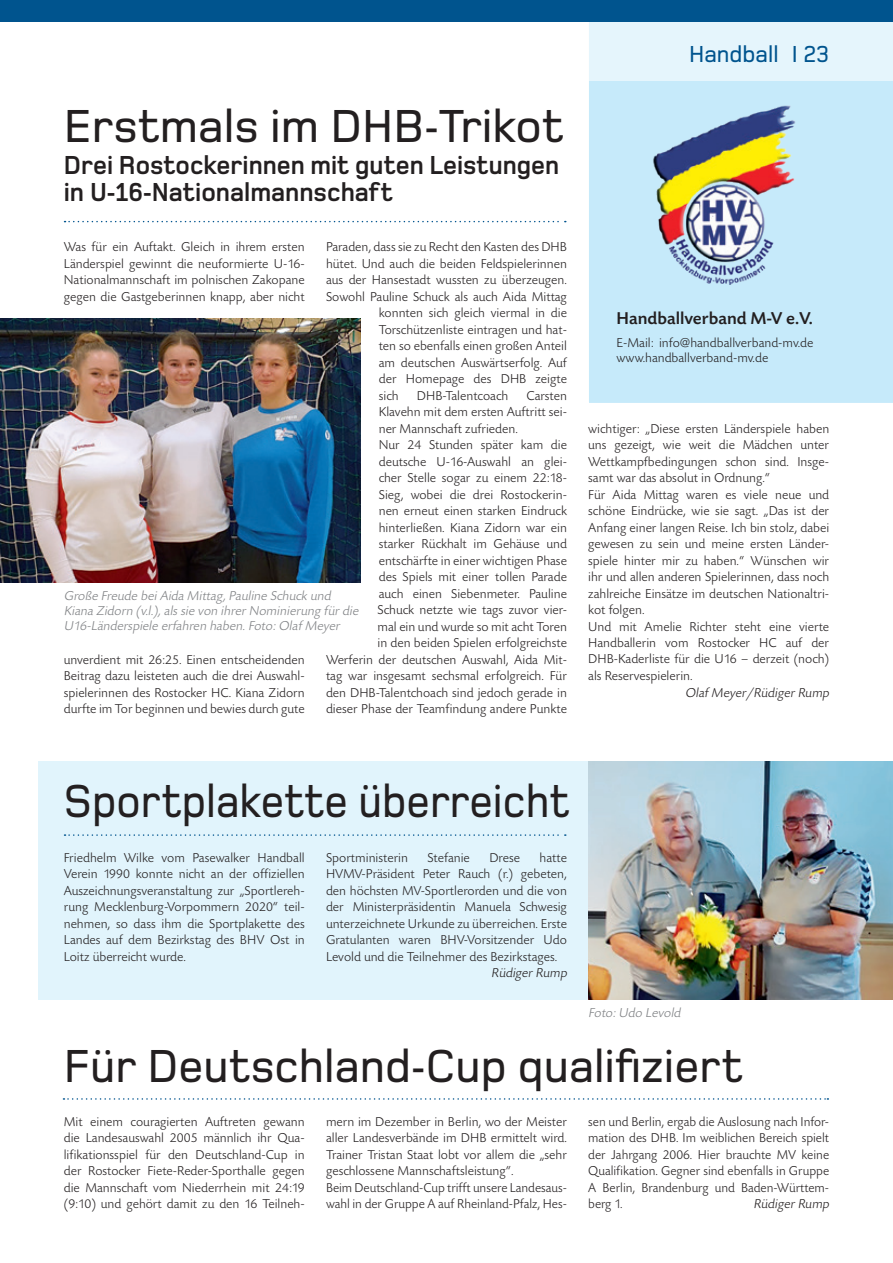
<style>
.page{position:relative;width:893px;height:1263px;background:#fff}
.page>*{position:absolute;margin:0;border:0;box-sizing:border-box;transform-origin:0 0}
.t1{font:500 48px "Foundry Monoline";color:#231f20}
.t2{font:500 48px "Foundry Monoline";color:#231f20;scale:.91 1}
.t3{font:700 27px/27px "Foundry Monoline";color:#231f20;scale:.95 1}
.t4{font:500 24px "Foundry Monoline";color:#00548e}
.t5{font:500 18px "Today SB";color:#231f20}
.t6{font:300 13.5px/16.5px "Today SB";color:#231f20;text-align:justify}
.t7{font:italic 300 13.5px/15px "Today SB";color:#808285}
.t8{font:italic 300 13.5px "Today SB";color:#231f20}
</style>
<div class="page">
<svg style="left:65px;top:221px;width:501px;height:1px"></svg>
<div style="left:580px;top:21px;width:313px;height:382px;background:#c6eafa"></div>
<div style="left:586px;top:21px;width:307px;height:60px;background:#e5f5fc"></div>
<div style="left:0;top:0;width:893px;height:21px;background:#00548e"></div>
<img style="left:648px;top:99px;width:152px;height:185px">
<div style="left:38px;top:761px;width:817px;height:238px;background:#e1f4fc"></div>
<svg style="left:63px;top:1098px;width:765px;height:2px"></svg>
<svg style="left:65px;top:834px;width:501px;height:2px"></svg>
<img style="left:0;top:319px;width:361px;height:264px">
<img style="left:588px;top:761px;width:305px;height:238px">
<h1 class="t1" style="left:64px;top:100px;width:502px">Erstmals im DHB-Trikot</h1>
<h2 class="t3" style="left:64px;top:152px;width:523px">Drei Rostockerinnen mit guten Leistungen in U-16-Nationalmannschaft</h2>
<p class="t6" style="left:64px;top:239px;width:242px">Was für ein Auftakt. Gleich in ihrem ersten Länderspiel gewinnt die neuformierte U-16- Nationalmannschaft im polnischen Zakopane gegen die Gastgeberinnen knapp, aber nicht</p>
<p class="t6" style="left:326px;top:239px;width:242px">Paraden, dass sie zu Recht den Kasten des DHB</p>
<p class="t6" style="left:326px;top:256px;width:242px">hütet. Und auch die beiden Feldspielerinnen</p>
<p class="t6" style="left:326px;top:272px;width:242px">aus der Hansestadt wussten zu überzeugen.</p>
<p class="t6" style="left:326px;top:289px;width:242px">Sowohl Pauline Schuck als auch Aida Mittag</p>
<p class="t6" style="left:379px;top:305px;width:190px">konnten sich gleich viermal in die</p>
<p class="t6" style="left:379px;top:321px;width:190px">Torschützenliste eintragen und hat-</p>
<p class="t6" style="left:379px;top:338px;width:190px">ten so ebenfalls einen großen Anteil</p>
<p class="t6" style="left:379px;top:354px;width:190px">am deutschen Auswärtserfolg. Auf</p>
<p class="t6" style="left:379px;top:371px;width:190px">der Homepage des DHB zeigte</p>
<p class="t6" style="left:379px;top:387px;width:21px">sich</p>
<p class="t6" style="left:417px;top:387px;width:93px">DHB-Talentcoach</p>
<p class="t6" style="left:527px;top:387px;width:42px">Carsten</p>
<p class="t6" style="left:379px;top:404px;width:190px">Klavehn mit dem ersten Auftritt sei-</p>
<p class="t6" style="left:379px;top:420px;width:141px">ner Mannschaft zufrieden.</p>
<p class="t6" style="left:379px;top:437px;width:190px">Nur 24 Stunden später kam die</p>
<p class="t6" style="left:379px;top:453px;width:190px">deutsche U-16-Auswahl an glei-</p>
<p class="t6" style="left:379px;top:470px;width:190px">cher Stelle sogar zu einem 22:18-</p>
<p class="t6" style="left:379px;top:486px;width:190px">Sieg, wobei die drei Rostockerin-</p>
<p class="t6" style="left:379px;top:503px;width:190px">nen erneut einen starken Eindruck</p>
<p class="t6" style="left:379px;top:519px;width:190px">hinterließen. Kiana Zidorn war ein</p>
<p class="t6" style="left:379px;top:536px;width:190px">starker Rückhalt im Gehäuse und</p>
<p class="t6" style="left:379px;top:552px;width:190px">entschärfte in einer wichtigen Phase</p>
<p class="t6" style="left:379px;top:569px;width:190px">des Spiels mit einer tollen Parade</p>
<p class="t6" style="left:379px;top:585px;width:190px">auch einen Siebenmeter. Pauline</p>
<p class="t6" style="left:378px;top:602px;width:191px">Schuck netzte wie tags zuvor vier-</p>
<p class="t6" style="left:378px;top:618px;width:191px">mal ein und wurde so mit acht Toren</p>
<p class="t6" style="left:378px;top:635px;width:191px">in den beiden Spielen erfolgreichste</p>
<p class="t6" style="left:326px;top:651px;width:242px">Werferin der deutschen Auswahl, Aida Mit-</p>
<p class="t6" style="left:326px;top:668px;width:242px">tag war insgesamt sechsmal erfolgreich. Für</p>
<p class="t6" style="left:326px;top:684px;width:242px">den DHB-Talentchoach sind jedoch gerade in</p>
<p class="t6" style="left:326px;top:701px;width:242px">dieser Phase der Teamfindung andere Punkte</p>
<p class="t7" style="left:64px;top:589px;width:299px">Große Freude beiAida Mittag,Pauline Schuck und<br>Kiana Zidorn (v.l.),alssie von ihrerNominierung fürdie<br>U16-Länderspiele erfahren haben.Foto:Olaf Meyer</p>
<p class="t6" style="left:64px;top:652px;width:242px">unverdient mit 26:25. Einen entscheidenden Beitrag dazu leisteten auch die drei Auswahl&shy;spielerinnen des Rostocker HC. Kiana Zidorn durfte im Tor beginnen und bewies durch gute</p>
<h3 class="t4" style="left:689px;top:40px;width:142px">Handball I 23</h3>
<h3 class="t5" style="left:617px;top:308px;width:198px">Handballverband M-V e.V.</h3>
<p class="t6" style="left:617px;top:336px;width:198px;line-height:15px">E-Mail: info@handballverband-mv.de www.handballverband-mv.de</p>
<p class="t6" style="left:588px;top:420px;width:242px;text-align:left">wichtiger: „Diese ersten Länderspiele haben uns gezeigt, wie weit die Mädchen unter Wettkampfbedingungen schon sind. Insge&shy;samt war das absolut in Ordnung.“<br>Für Aida Mittag waren es viele neue und schöne Eindrücke, wie sie sagt. „Das ist der Anfang einer langen Reise. Ich bin stolz, dabei gewesen zu sein und meine ersten Länder&shy;spiele hinter mir zu haben.“ Wünschen wir ihr und allen anderen Spielerinnen, dass noch zahlreiche Einsätze im deutschen Nationaltri&shy;kot folgen.<br>Und mit Amelie Richter steht eine vierte Handballerin vom Rostocker HC auf der DHB-Kaderliste für die U16 – derzeit (noch) als Reservespielerin.</p>
<p class="t8" style="left:685px;top:685px;width:148px">Olaf Meyer/Rüdiger Rump</p>
<h1 class="t2" style="left:64px;top:774px;width:558px">Sportplakette überreicht</h1>
<p class="t6" style="left:64px;top:850px;width:242px">Friedhelm Wilke vom Pasewalker Handball Verein 1990 konnte nicht an der offiziellen Auszeichnungsveranstaltung zur „Sportlereh&shy;rung Mecklenburg-Vorpommern 2020“ teil&shy;nehmen, so dass ihm die Sportplakette des Landes auf dem Bezirkstag des BHV Ost in Loitz überreicht wurde.</p>
<p class="t6" style="left:326px;top:850px;width:84px">Sportministerin</p>
<p class="t6" style="left:428px;top:850px;width:44px">Stefanie</p>
<p class="t6" style="left:489px;top:850px;width:32px">Drese</p>
<p class="t6" style="left:326px;top:850px;width:242px;text-indent:214px">hatte HVMV-Präsident Peter Rauch (r.) gebeten, den höchsten MV-Sportlerorden und die von der Ministerpräsidentin Manuela Schwesig unterzeichnete Urkunde zu überreichen. Erste Gratulanten waren BHV-Vorsitzender Udo Levold und die Teilnehmer des Bezirkstages.</p>
<p class="t8" style="left:491px;top:966px;width:80px">Rüdiger Rump</p>
<p class="t7" style="left:588px;top:1005px;width:97px">Foto:Udo Levold</p>
<h1 class="t1" style="left:64px;top:1039px;width:681px">Für Deutschland-Cup qualifiziert</h1>
<p class="t6" style="left:64px;top:1114px;width:242px">Mit einem couragierten Auftreten gewann die Landesauswahl 2005 männlich ihr Qua&shy;lifikationsspiel für den Deutschland-Cup in der Rostocker Fiete-Reder-Sporthalle gegen die Mannschaft vom Niederrhein mit 24:19 (9:10) und gehört damit zu den 16 Teilneh-</p>
<p class="t6" style="left:326px;top:1114px;width:242px;text-align:left">mern im Dezember in Berlin, wo der Meister aller Landesverbände im DHB ermittelt wird.<br>Trainer Tristan Staat lobt vor allem die „sehr geschlossene Mannschaftsleistung“.<br>Beim Deutschland-Cup trifft unsere Landesaus&shy;wahl in der Gruppe A auf Rheinland-Pfalz, Hes-</p>
<p class="t6" style="left:588px;top:1114px;width:242px">sen und Berlin, ergab die Auslosung nach Infor&shy;mation des DHB. Im weiblichen Bereich spielt der Jahrgang 2006. Hier brauchte MV keine Qualifikation. Gegner sind ebenfalls in Gruppe A Berlin, Brandenburg und Baden-Württem&shy;berg 1.</p>
<p class="t8" style="left:753px;top:1197px;width:80px">Rüdiger Rump</p>
</div>
